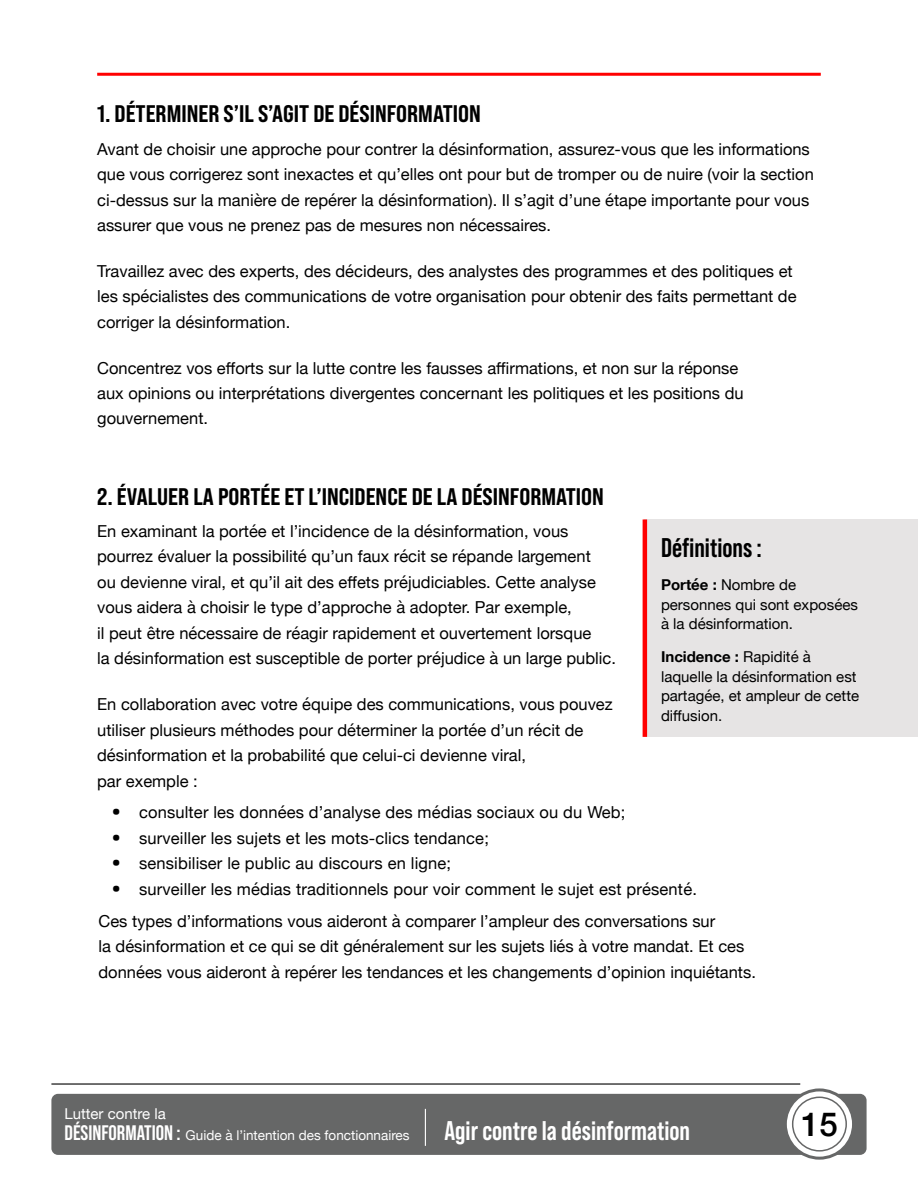
<style>
.page{position:relative;width:918px;height:1188px;background:#fff}
.page>*{position:absolute;margin:0;border:0;box-sizing:border-box;transform-origin:0 0}
.t1{font:500 33px "Helvetica Neue";color:#000}
.t2{font:700 27px "Bebas Neue Pro";color:#fff}
.t3{font:700 27px "Bebas Neue Pro";color:#000}
.t4{font:24px "Bebas Neue Pro Sm E Eb";color:#000}
.t5{font:16.5px/25.5px "Helvetica Neue";color:#000}
.t6{font:15px/19.5px "Helvetica Neue";color:#000}
.t7{font:15px "Helvetica Neue";color:#fff}
.t8{font:13.5px "Helvetica Neue";color:#fff}
.s1{font-weight:700}
.s2{font-family:"Adelle";font-size:22.5px}
.s3{font-family:"Bebas Neue Pro";font-weight:700;font-size:21px}
</style>
<div class="page">
<hr style="left:97px;top:73px;width:724px;height:3px;background:#f00">
<hr style="left:51px;top:1083px;width:749px;height:2px;background:#000">
<div style="left:51px;top:1094px;width:816px;height:61px;background:#666767;border-radius:7px"></div>
<hr style="left:425px;top:1109px;width:1px;height:37px;background:#fff">
<svg style="left:785px;top:1090px;width:69px;height:68px;background:#eeefef"></svg>
<div style="left:784px;top:1088px;width:71px;height:72px;border:3px solid #666767;border-radius:50%"></div>
<div style="left:792px;top:1097px;width:55px;height:55px;border:2px solid #666767;border-radius:50%"></div>
<div style="left:645px;top:519px;width:273px;height:218px;background:#e6e4e4"></div>
<hr style="left:643px;top:519px;width:4px;height:218px;background:#f00">
<h3 class="t4" style="left:97px;top:100px;width:385px">1. DÉTERMINER S’IL S’AGIT DE DÉSINFORMATION</h3>
<p class="t5" style="left:97px;top:137px;width:718px">Avant de choisir une approche pour contrer la désinformation, assurez-vous que les informations que vous corrigerez sont inexactes et qu’elles ont pour but de tromper ou de nuire (voir la section ci-dessus sur la manière de repérer la désinformation). Il s’agit d’une étape importante pour vous assurer que vous ne prenez pas de mesures non nécessaires.</p>
<p class="t5" style="left:97px;top:259px;width:701px">Travaillez avec des experts, des décideurs, des analystes des programmes et des politiques et les spécialistes des communications de votre organisation pour obtenir des faits permettant de corriger la désinformation.</p>
<p class="t5" style="left:97px;top:356px;width:648px">Concentrez vos efforts sur la lutte contre les fausses affirmations, et non sur la réponse aux opinions ou interprétations divergentes concernant les politiques et les positions du gouvernement.</p>
<h3 class="t4" style="left:97px;top:482px;width:508px">2. ÉVALUER LA PORTÉE ET L’INCIDENCE DE LA DÉSINFORMATION</h3>
<p class="t5" style="left:97px;top:519px;width:520px">En examinant la portée et l’incidence de la désinformation, vous pourrez évaluer la possibilité qu’un faux récit se répande largement<br>ou devienne viral, et qu’il ait des effets préjudiciables. Cette analyse vous aidera à choisir le type d’approche à adopter. Par exemple,<br>il peut être nécessaire de réagir rapidement et ouvertement lorsque<br>la désinformation est susceptible de porter préjudice à un large public.</p>
<p class="t5" style="left:97px;top:692px;width:517px">En collaboration avec votre équipe des communications, vous pouvez utiliser plusieurs méthodes pour déterminer la portée d’un récit de désinformation et la probabilité que celui-ci devienne viral,<br>par exemple :</p>
<h2 class="t3" style="left:661px;top:532px;width:102px">Définitions :</h2>
<p class="t6" style="left:661px;top:576px;width:198px"><span class="s1">Portée :</span> Nombre de personnes qui sont exposées à la désinformation.</p>
<p class="t6" style="left:661px;top:648px;width:200px"><span class="s1">Incidence :</span> Rapidité à laquelle la désinformation est partagée, et ampleur de cette diffusion.</p>
<p class="t5" style="left:112px;top:800px;width:515px"><span class="s2">•</span> consulter les données d’analyse des médias sociaux ou du Web;</p>
<p class="t5" style="left:112px;top:826px;width:378px"><span class="s2">•</span> surveiller les sujets et les mots-clics tendance;</p>
<p class="t5" style="left:112px;top:851px;width:341px"><span class="s2">•</span> sensibiliser le public au discours en ligne;</p>
<p class="t5" style="left:99px;top:874px;width:618px;line-height:32.2px;text-align:center"><span class="s2">•</span> surveiller les médias traditionnels pour voir comment le sujet est présenté.<br>Ces types d’informations vous aideront à comparer l’ampleur des conversations sur</p>
<p class="t5" style="left:99px;top:935px;width:659px">la désinformation et ce qui se dit généralement sur les sujets liés à votre mandat. Et ces données vous aideront à repérer les tendances et les changements d’opinion inquiétants.</p>
<p class="t7" style="left:64px;top:1103px;width:103px">Lutter contre la</p>
<p class="t8" style="left:64px;top:1126px;width:347px"><span class="s3">DÉSINFORMATION :</span> Guide à l’intention des fonctionnaires</p>
<h2 class="t2" style="left:444px;top:1115px;width:247px">Agir contre la désinformation</h2>
<h1 class="t1" style="left:801px;top:1097px;width:38px">15</h1>
</div>
